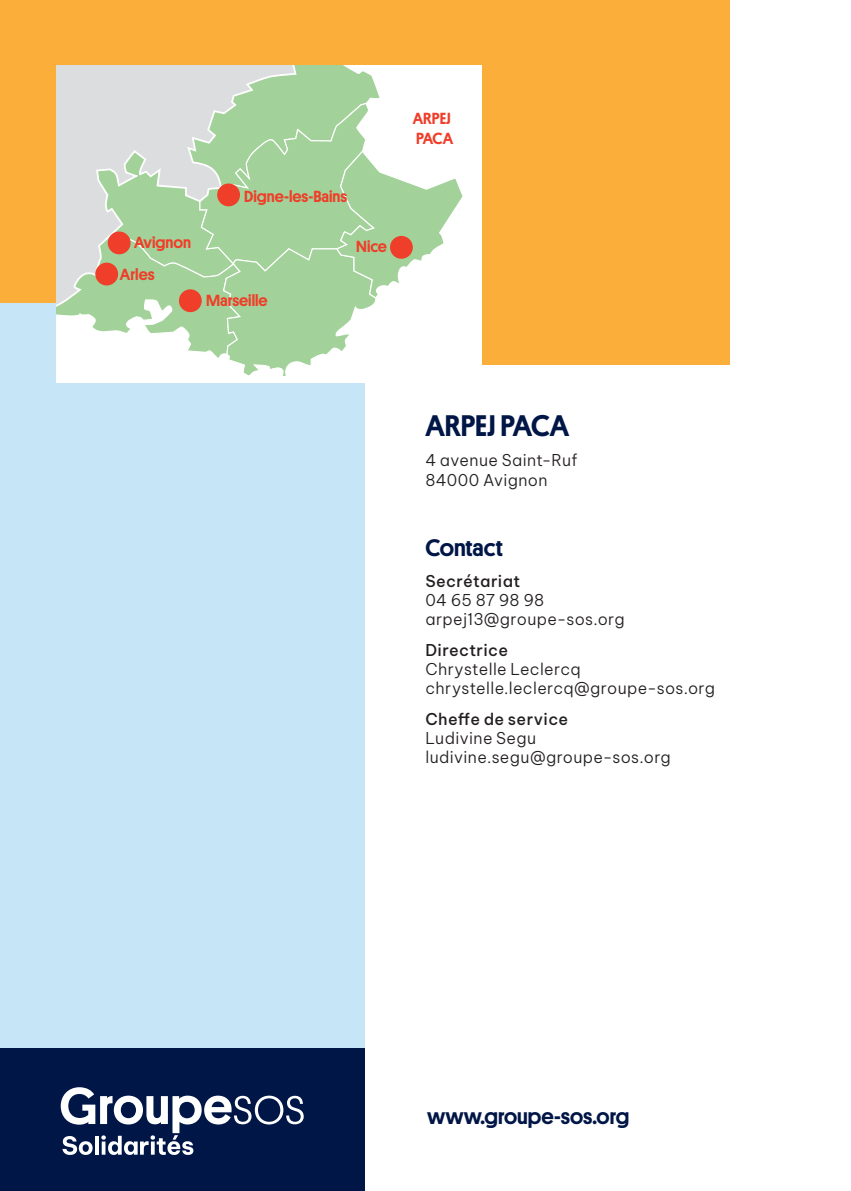
<style>
.page{position:relative;width:851px;height:1191px;background:#fff}
.page>*{position:absolute;margin:0;border:0;box-sizing:border-box;transform-origin:0 0}
._4_nom{font:500 30px "Platform";color:#001646}
._4_rubrique{font:500 24px "Platform";letter-spacing:-.005em;color:#001646}
.t1{font:500 22px "Platform";color:#001646}
.t2{font:500 16.2px/19.4px "Platform";color:#ef3e29}
._4_texte{font:300 16px/19.2px "Be Vietnam Pro";letter-spacing:.02em;color:#231f20}
._4_sous_paragraphe{font:500 16px "Be Vietnam Pro";letter-spacing:.02em;color:#231f20}
</style>
<div class="page">
<div style="left:0;top:0;width:729px;height:364px;background:#fbae39"></div>
<div style="left:0;top:304px;width:364px;height:887px;background:#c6e6f8"></div>
<div style="left:0;top:1049px;width:364px;height:142px;background:#001646"></div>
<svg style="left:61px;top:1087px;width:242px;height:67px"></svg>
<div style="left:57px;top:65px;width:425px;height:318px;background:#fff"></div>
<svg style="left:57px;top:65px;width:406px;height:311px"></svg>
<div style="left:390px;top:236px;width:23px;height:23px;background:#ef3e29;border-radius:50%"></div>
<div style="left:217px;top:183px;width:23px;height:23px;background:#ef3e29;border-radius:50%"></div>
<div style="left:108px;top:231px;width:23px;height:23px;background:#ef3e29;border-radius:50%"></div>
<div style="left:95px;top:263px;width:23px;height:22px;background:#ef3e29;border-radius:50%"></div>
<div style="left:179px;top:289px;width:23px;height:23px;background:#ef3e29;border-radius:50%"></div>
<p class="t2" style="left:120px;top:225px;width:73px;line-height:32px;text-indent:14px">Avignon<br>Arles</p>
<p class="t2" style="left:244px;top:186px;width:105px">Digne-les-Bains</p>
<p class="t2" style="left:356px;top:236px;width:32px">Nice</p>
<p class="t2" style="left:206px;top:290px;width:63px">Marseille</p>
<p class="t2" style="left:412px;top:108px;width:42px">ARPEJ<br>PACA</p>
<p class="_4_nom" style="left:425px;top:403px;width:145px">ARPEJ PACA</p>
<p class="_4_texte" style="left:425px;top:449px;width:154px">4 avenue Saint-Ruf<br>84000 Avignon</p>
<p class="_4_rubrique" style="left:425px;top:530px;width:79px">Contact</p>
<p class="_4_sous_paragraphe" style="left:425px;top:567px;width:96px">Secrétariat</p>
<p class="_4_texte" style="left:425px;top:589px;width:201px">04 65 87 98 98 arpej13@groupe-sos.org</p>
<p class="_4_sous_paragraphe" style="left:425px;top:636px;width:84px">Directrice</p>
<p class="_4_texte" style="left:425px;top:658px;width:291px">Chrystelle Leclercq chrystelle.leclercq@groupe-sos.org</p>
<p class="_4_sous_paragraphe" style="left:425px;top:705px;width:144px">Cheffe de service</p>
<p class="_4_texte" style="left:425px;top:727px;width:247px">Ludivine Segu ludivine.segu@groupe-sos.org</p>
<p class="t1" style="left:427px;top:1100px;width:203px">www.groupe-sos.org</p>
</div>
